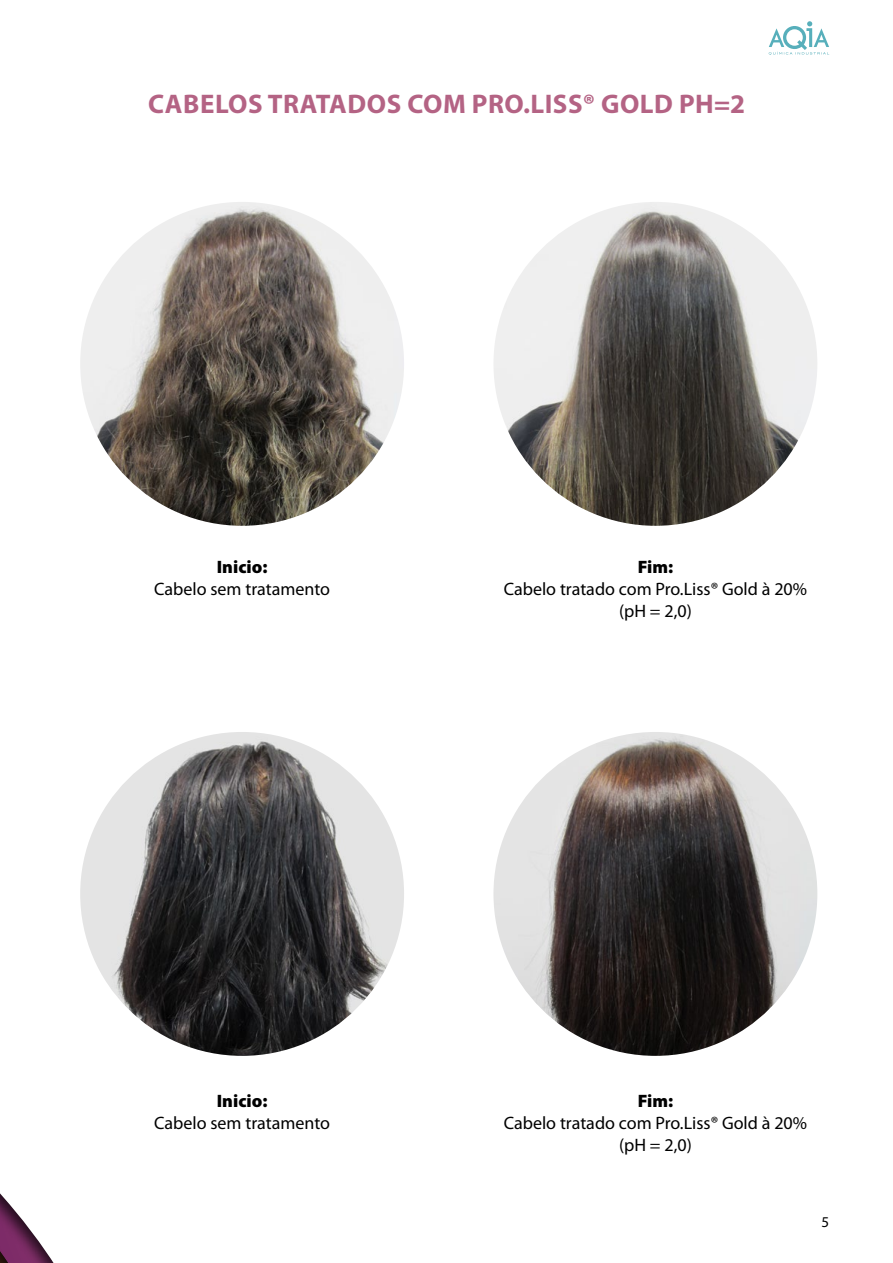
<style>
.page{position:relative;width:893px;height:1263px;background:#fff}
.page>*{position:absolute;margin:0;border:0;box-sizing:border-box;transform-origin:0 0}
.t1{font:700 27px "Myriad Pro";letter-spacing:.02em;color:#b46384}
.t2{font:18px/21.6px "Myriad Pro";color:#000;text-align:center}
.t3{font:900 18px "Myriad Pro";color:#000}
.t4{font:15px "Myriad Pro";color:#000}
</style>
<div class="page">
<svg style="left:769px;top:21px;width:60px;height:34px"></svg>
<svg style="left:38px;top:1240px;width:16px;height:23px"></svg>
<div style="left:0;top:977px;width:38px;height:286px;background:#000;opacity:.7"></div>
<img style="left:80px;top:202px;width:324px;height:324px;border-radius:162px">
<img style="left:80px;top:732px;width:324px;height:324px;border-radius:162px">
<img style="left:493px;top:202px;width:324px;height:324px;border-radius:162px">
<img style="left:493px;top:732px;width:324px;height:324px;border-radius:162px">
<h1 class="t1" style="left:148px;top:88px;width:599px">CABELOS TRATADOS COM PRO.LISS® GOLD PH=2</h1>
<p class="t3" style="left:217px;top:557px;width:52px">Inicio:</p>
<p class="t2" style="left:154px;top:578px;width:177px">Cabelo sem tratamento</p>
<p class="t3" style="left:638px;top:557px;width:37px">Fim:</p>
<p class="t2" style="left:504px;top:578px;width:305px">Cabelo tratado com Pro.Liss® Gold à 20% (pH = 2,0)</p>
<p class="t3" style="left:217px;top:1091px;width:52px">Inicio:</p>
<p class="t2" style="left:154px;top:1112px;width:177px">Cabelo sem tratamento</p>
<p class="t3" style="left:638px;top:1091px;width:37px">Fim:</p>
<p class="t2" style="left:504px;top:1112px;width:305px">Cabelo tratado com Pro.Liss® Gold à 20% (pH = 2,0)</p>
<p class="t4" style="left:821px;top:1214px;width:9px">5</p>
</div>
